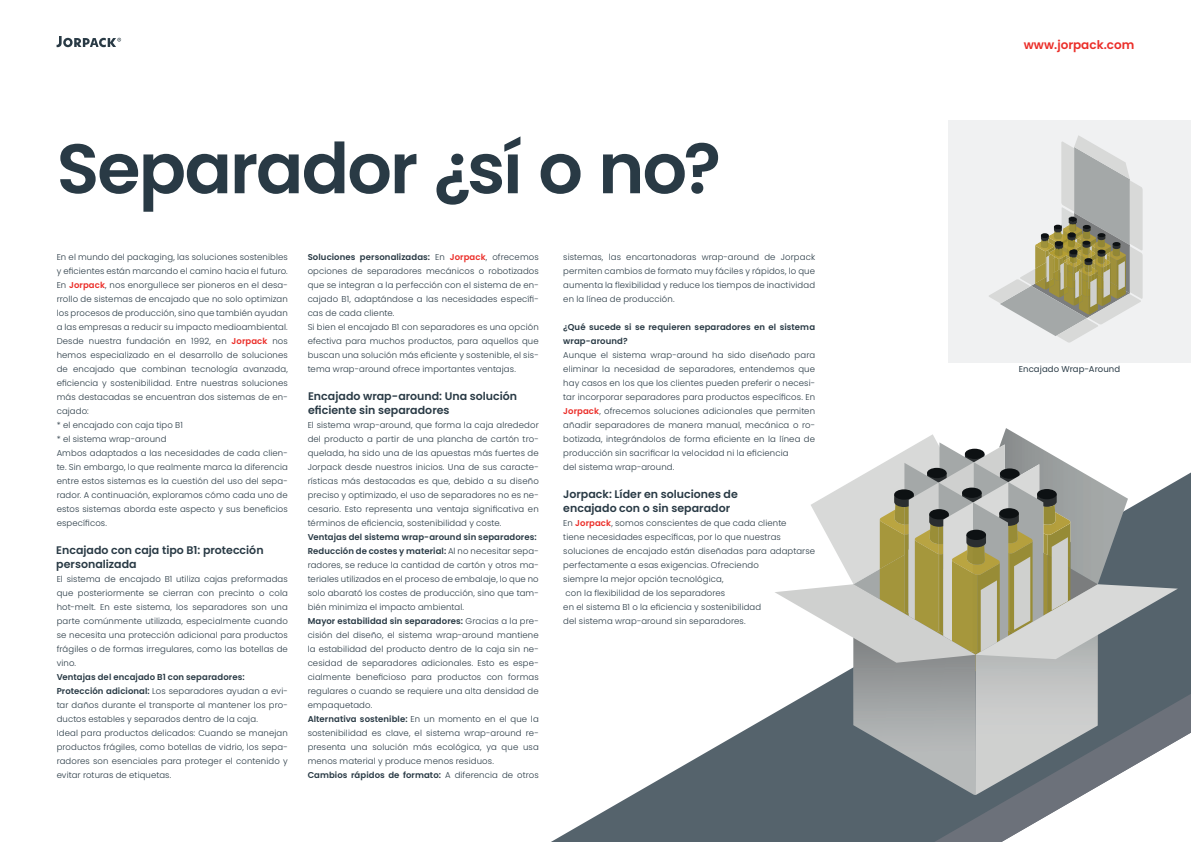
<style>
.page{position:relative;width:1191px;height:842px;background:#fff}
.page>*{position:absolute;margin:0;border:0;box-sizing:border-box;transform-origin:0 0}
.t1{font:600 70px "Poppins";letter-spacing:-.03em;color:#293a45}
.t2{font:600 12px "Poppins";color:#eb2e29}
.t3{font:600 11px/14px "Poppins";color:#293a45}
.t4{font:300 8.5px/14px "Poppins";letter-spacing:.015em;color:#293a45;text-align:justify}
.t5{font:600 8.5px/14px "Poppins";letter-spacing:.01em;color:#293a45}
.t6{font:8.5px "Poppins";letter-spacing:.01em;color:#293a45}
.s1{font-weight:600;color:#eb2e29}
.s2{font-weight:600}
.s3{font-weight:300}
</style>
<div class="page">
<svg style="left:551px;top:472px;width:640px;height:370px"></svg>
<svg style="left:774px;top:428px;width:403px;height:367px"></svg>
<div style="left:948px;top:120px;width:243px;height:243px;background:#f0f1f2"></div>
<svg style="left:989px;top:135px;width:153px;height:208px"></svg>
<img style="left:1035px;top:207px;width:42px;height:56px">
<svg style="left:57px;top:36px;width:64px;height:11px"></svg>
<p class="t1" style="left:57px;top:128px;width:666px">Separador ¿sí o no?</p>
<p class="t4" style="left:57px;top:250px;width:233px">En el mundo del packaging, las soluciones sostenibles y eficientes están marcando el camino hacia el futuro.<br>En <span class="s1">Jorpack</span>, nos enorgullece ser pioneros en el desa&shy;rrollo de sistemas de encajado que no solo optimizan los procesos de producción, sino que también ayudan a las empresas a reducir su impacto medioambiental.</p>
<p class="t4" style="left:57px;top:334px;width:233px">Desde nuestra fundación en 1992, en <span class="s1">Jorpack</span> nos hemos especializado en el desarrollo de soluciones de encajado que combinan tecnología avanzada, eficiencia y sostenibilidad. Entre nuestras soluciones más destacadas se encuentran dos sistemas de en&shy;cajado:</p>
<p class="t4" style="left:57px;top:418px;width:128px">* el encajado con caja tipo B1</p>
<p class="t4" style="left:57px;top:432px;width:111px">* el sistema wrap-around</p>
<p class="t4" style="left:57px;top:446px;width:233px">Ambos adaptados a las necesidades de cada clien&shy;te. Sin embargo, lo que realmente marca la diferencia entre estos sistemas es la cuestión del uso del sepa&shy;rador. A continuación, exploramos cómo cada uno de estos sistemas aborda este aspecto y sus beneficios específicos.</p>
<p class="t3" style="left:56px;top:543px;width:209px">Encajado con caja tipo B1: protección personalizada</p>
<p class="t4" style="left:57px;top:572px;width:233px">El sistema de encajado B1 utiliza cajas preformadas que posteriormente se cierran con precinto o cola hot-melt. En este sistema, los separadores son una parte comúnmente utilizada, especialmente cuando se necesita una protección adicional para productos frágiles o de formas irregulares, como las botellas de vino.</p>
<p class="t5" style="left:57px;top:670px;width:189px">Ventajas del encajado B1 con separadores:</p>
<p class="t4" style="left:57px;top:684px;width:233px"><span class="s2">Protección adicional:</span> Los separadores ayudan a evi&shy;tar daños durante el transporte al mantener los pro&shy;ductos estables y separados dentro de la caja.</p>
<p class="t4" style="left:57px;top:726px;width:233px">Ideal para productos delicados: Cuando se manejan productos frágiles, como botellas de vidrio, los sepa&shy;radores son esenciales para proteger el contenido y evitar roturas de etiquetas.</p>
<p class="t4" style="left:308px;top:250px;width:233px"><span class="s2">Soluciones personalizadas:</span> En <span class="s1">Jorpack</span>, ofrecemos opciones de separadores mecánicos o robotizados que se integran a la perfección con el sistema de en&shy;cajado B1, adaptándose a las necesidades específi&shy;cas de cada cliente.</p>
<p class="t4" style="left:308px;top:320px;width:233px">Si bien el encajado B1 con separadores es una opción efectiva para muchos productos, para aquellos que buscan una solución más eficiente y sostenible, el sis&shy;tema wrap-around ofrece importantes ventajas.</p>
<p class="t3" style="left:308px;top:389px;width:211px">Encajado wrap-around: Una solución eficiente sin separadores</p>
<p class="t4" style="left:308px;top:418px;width:233px">El sistema wrap-around, que forma la caja alrededor del producto a partir de una plancha de cartón tro&shy;quelada, ha sido una de las apuestas más fuertes de Jorpack desde nuestros inicios. Una de sus caracte&shy;rísticas más destacadas es que, debido a su diseño preciso y optimizado, el uso de separadores no es ne&shy;cesario. Esto representa una ventaja significativa en términos de eficiencia, sostenibilidad y coste.</p>
<p class="t5" style="left:308px;top:530px;width:230px">Ventajas del sistema wrap-around sin separadores:</p>
<p class="t4" style="left:308px;top:544px;width:233px"><span class="s2">Reducción de costes y material:</span> Al no necesitar sepa&shy;radores, se reduce la cantidad de cartón y otros ma&shy;teriales utilizados en el proceso de embalaje, lo que no solo abarató los costes de producción, sino que tam&shy;bién minimiza el impacto ambiental.</p>
<p class="t4" style="left:308px;top:614px;width:233px"><span class="s2">Mayor estabilidad sin separadores:</span> Gracias a la pre&shy;cisión del diseño, el sistema wrap-around mantiene la estabilidad del producto dentro de la caja sin ne&shy;cesidad de separadores adicionales. Esto es espe&shy;cialmente beneficioso para productos con formas regulares o cuando se requiere una alta densidad de empaquetado.</p>
<p class="t4" style="left:308px;top:712px;width:233px"><span class="s2">Alternativa sostenible:</span> En un momento en el que la sostenibilidad es clave, el sistema wrap-around re&shy;presenta una solución más ecológica, ya que usa menos material y produce menos residuos.</p>
<p class="t5" style="left:308px;top:768px;width:233px">Cambios rápidos de formato: <span class="s3">A diferencia de otros</span></p>
<p class="t4" style="left:563px;top:250px;width:253px">sistemas, las encartonadoras wrap-around de Jorpack permiten cambios de formato muy fáciles y rápidos, lo que aumenta la flexibilidad y reduce los tiempos de inactividad en la línea de producción.</p>
<p class="t5" style="left:563px;top:320px;width:253px">¿Qué sucede si se requieren separadores en el sistema wrap-around?</p>
<p class="t4" style="left:563px;top:348px;width:253px">Aunque el sistema wrap-around ha sido diseñado para eliminar la necesidad de separadores, entendemos que hay casos en los que los clientes pueden preferir o necesi&shy;tar incorporar separadores para productos específicos. En <span class="s1">Jorpack</span>, ofrecemos soluciones adicionales que permiten añadir separadores de manera manual, mecánica o ro&shy;botizada, integrándolos de forma eficiente en la línea de producción sin sacrificar la velocidad ni la eficiencia</p>
<p class="t4" style="left:563px;top:460px;width:113px">del sistema wrap-around.</p>
<p class="t3" style="left:563px;top:487px;width:176px">Jorpack: Líder en soluciones de</p>
<p class="t3" style="left:563px;top:501px;width:168px">encajado con o sin separador</p>
<p class="t4" style="left:563px;top:516px;width:225px">En <span class="s1">Jorpack</span>, somos conscientes de que cada cliente</p>
<p class="t4" style="left:563px;top:530px;width:219px">tiene necesidades específicas, por lo que nuestras</p>
<p class="t4" style="left:563px;top:544px;width:253px">soluciones de encajado están diseñadas para adaptarse perfectamente a esas exigencias. Ofreciendo</p>
<p class="t4" style="left:563px;top:572px;width:162px">siempre la mejor opción tecnológica,</p>
<p class="t4" style="left:565px;top:586px;width:161px">con la flexibilidad de los separadores</p>
<p class="t4" style="left:563px;top:600px;width:199px">en el sistema B1 o la eficiencia y sostenibilidad</p>
<p class="t4" style="left:563px;top:614px;width:184px">del sistema wrap-around sin separadores.</p>
<p class="t2" style="left:1023px;top:37px;width:112px">www.jorpack.com</p>
<p class="t6" style="left:1018px;top:364px;width:103px">Encajado Wrap-Around</p>
</div>
